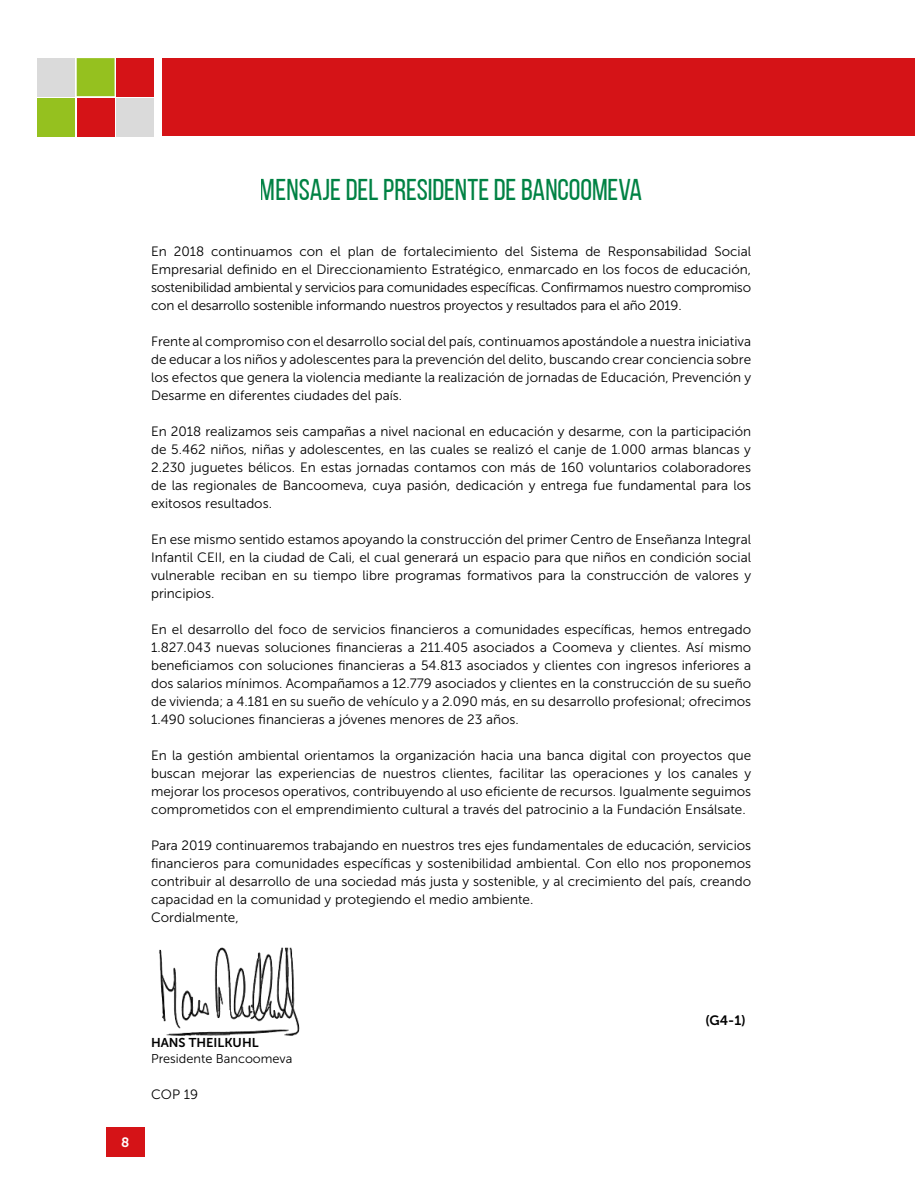
<style>
.page{position:relative;width:915px;height:1191px;background:#fff}
.page>*{position:absolute;margin:0;border:0;box-sizing:border-box;transform-origin:0 0}
.t1{font:30px "Bebas Neue";color:#008244}
.t2{font:13.5px/18px "Museo Sans 300";color:#000;text-align:justify}
.t3{font:13.5px "Museo Sans 700";color:#000}
.t4{font:13.5px "Museo Sans 700";color:#fff}
.t5{font:12.75px "Museo Sans 300";color:#000}
.t6{font:12.75px "Museo Sans 700";color:#000}
</style>
<div class="page">
<div style="left:106px;top:1127px;width:38px;height:30px;background:#d51317"></div>
<div style="left:37px;top:58px;width:38px;height:38px;background:#dadada"></div>
<div style="left:77px;top:58px;width:37px;height:38px;background:#95c11f"></div>
<div style="left:37px;top:98px;width:38px;height:38px;background:#95c11f"></div>
<div style="left:77px;top:98px;width:37px;height:38px;background:#d51317"></div>
<div style="left:116px;top:98px;width:38px;height:38px;background:#dadada"></div>
<div style="left:116px;top:58px;width:38px;height:38px;background:#d51317"></div>
<div style="left:163px;top:58px;width:751px;height:78px;background:#d51317"></div>
<img style="left:159px;top:947px;width:141px;height:89px">
<h1 class="t1" style="left:260px;top:173px;width:384px">MENSAJE DEL PRESIDENTE DE BANCOOMEVA</h1>
<p class="t2" style="left:151px;top:242px;width:601px">En 2018 continuamos con el plan de fortalecimiento del Sistema de Responsabilidad Social Empresarial definido en el Direccionamiento Estratégico, enmarcado en los focos de educación, sostenibilidad ambiental y servicios para comunidades específicas. Confirmamos nuestro compromiso con el desarrollo sostenible informando nuestros proyectos y resultados para el año 2019.</p>
<p class="t2" style="left:151px;top:332px;width:601px">Frente al compromiso con el desarrollo social del país, continuamos apostándole a nuestra iniciativa de educar a los niños y adolescentes para la prevención del delito, buscando crear conciencia sobre los efectos que genera la violencia mediante la realización de jornadas de Educación, Prevención y Desarme en diferentes ciudades del país.</p>
<p class="t2" style="left:151px;top:422px;width:601px">En 2018 realizamos seis campañas a nivel nacional en educación y desarme, con la participación de 5.462 niños, niñas y adolescentes, en las cuales se realizó el canje de 1.000 armas blancas y 2.230 juguetes bélicos. En estas jornadas contamos con más de 160 voluntarios colaboradores de las regionales de Bancoomeva, cuya pasión, dedicación y entrega fue fundamental para los exitosos resultados.</p>
<p class="t2" style="left:151px;top:530px;width:601px">En ese mismo sentido estamos apoyando la construcción del primer Centro de Enseñanza Integral Infantil CEII, en la ciudad de Cali, el cual generará un espacio para que niños en condición social vulnerable reciban en su tiempo libre programas formativos para la construcción de valores y principios.</p>
<p class="t2" style="left:151px;top:620px;width:601px">En el desarrollo del foco de servicios financieros a comunidades específicas, hemos entregado 1.827.043 nuevas soluciones financieras a 211.405 asociados a Coomeva y clientes. Así mismo beneficiamos con soluciones financieras a 54.813 asociados y clientes con ingresos inferiores a dos salarios mínimos. Acompañamos a 12.779 asociados y clientes en la construcción de su sueño de vivienda; a 4.181 en su sueño de vehículo y a 2.090 más, en su desarrollo profesional; ofrecimos 1.490 soluciones financieras a jóvenes menores de 23 años.</p>
<p class="t2" style="left:151px;top:746px;width:601px">En la gestión ambiental orientamos la organización hacia una banca digital con proyectos que buscan mejorar las experiencias de nuestros clientes, facilitar las operaciones y los canales y mejorar los procesos operativos, contribuyendo al uso eficiente de recursos. Igualmente seguimos comprometidos con el emprendimiento cultural a través del patrocinio a la Fundación Ensálsate.</p>
<p class="t2" style="left:151px;top:836px;width:601px;text-align:left">Para 2019 continuaremos trabajando en nuestros tres ejes fundamentales de educación, servicios financieros para comunidades específicas y sostenibilidad ambiental. Con ello nos proponemos contribuir al desarrollo de una sociedad más justa y sostenible, y al crecimiento del país, creando capacidad en la comunidad y protegiendo el medio ambiente.<br>Cordialmente,</p>
<p class="t4" style="left:121px;top:1135px;width:10px">8</p>
<p class="t6" style="left:151px;top:1035px;width:109px">HANS THEILKUHL</p>
<p class="t5" style="left:151px;top:1051px;width:143px">Presidente Bancoomeva</p>
<p class="t2" style="left:151px;top:1085px;width:48px">COP 19</p>
<p class="t3" style="left:705px;top:1012px;width:42px">(G4-1)</p>
</div>
